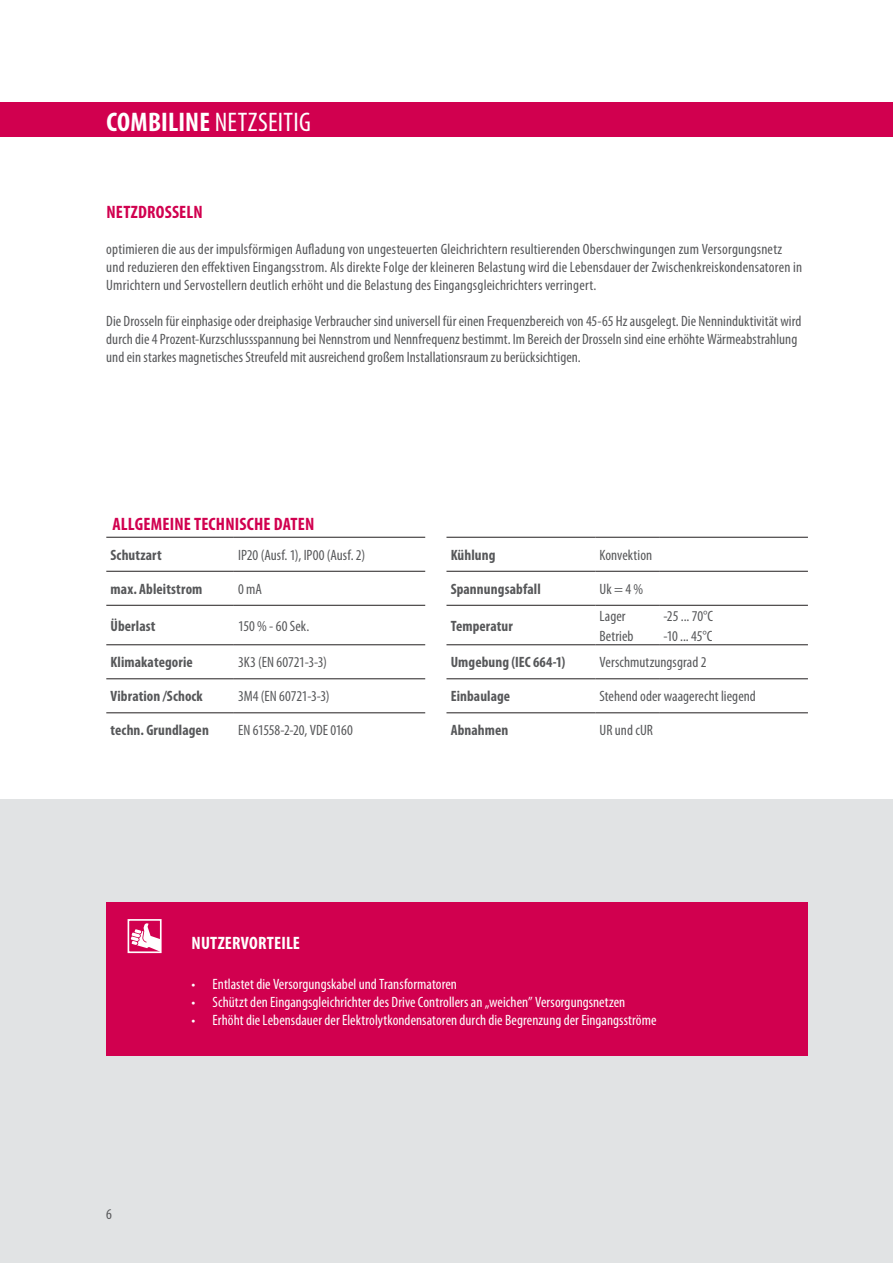
<style>
.page{position:relative;width:893px;height:1263px;background:#fff}
.page>*{position:absolute;margin:0;border:0;box-sizing:border-box;transform-origin:0 0}
.t1{font:condensed 27px "Myriad Pro";letter-spacing:.01em;color:#fff}
.ragged_10pt{font:700 condensed 18px "Myriad Pro";letter-spacing:.01em;color:#d1004f}
.ragged_10pt-2{font:700 condensed 18px "Myriad Pro";letter-spacing:.01em;color:#fff}
.ragged_10pt-3{font:condensed 15px/18px "Myriad Pro";letter-spacing:.01em;color:#57585a}
.t2{font:condensed 15px "Myriad Pro";letter-spacing:.005em;color:#fff}
.ragged_10pt-4{font:700 condensed 15px "Myriad Pro";letter-spacing:.005em;color:#57585a}
.s1{font-weight:700}
</style>
<div class="page">
<div style="left:0;top:799px;width:893px;height:464px;background:#e1e3e4"></div>
<div style="left:0;top:102px;width:893px;height:34px;background:#d1004f"></div>
<div style="left:106px;top:902px;width:702px;height:153px;background:#d1004f"></div>
<div style="left:128px;top:919px;width:34px;height:34px;background:#d1004f;border:2px solid #fff"></div>
<svg style="left:131px;top:923px;width:30px;height:29px"></svg>
<hr style="left:446px;top:571px;width:149px;height:1px;background:#231f20">
<hr style="left:595px;top:571px;width:64px;height:1px;background:#231f20">
<hr style="left:659px;top:571px;width:149px;height:1px;background:#231f20">
<hr style="left:446px;top:605px;width:149px;height:1px;background:#231f20">
<hr style="left:595px;top:605px;width:64px;height:1px;background:#231f20">
<hr style="left:659px;top:605px;width:149px;height:1px;background:#231f20">
<hr style="left:446px;top:644px;width:149px;height:1px;background:#231f20">
<hr style="left:595px;top:644px;width:64px;height:1px;background:#231f20">
<hr style="left:659px;top:644px;width:149px;height:1px;background:#231f20">
<hr style="left:446px;top:678px;width:149px;height:1px;background:#231f20">
<hr style="left:595px;top:678px;width:64px;height:1px;background:#231f20">
<hr style="left:659px;top:678px;width:149px;height:1px;background:#231f20">
<hr style="left:446px;top:712px;width:149px;height:1px;background:#231f20">
<hr style="left:595px;top:712px;width:64px;height:1px;background:#231f20">
<hr style="left:659px;top:712px;width:149px;height:1px;background:#231f20">
<hr style="left:106px;top:537px;width:128px;height:1px;background:#231f20">
<hr style="left:234px;top:537px;width:191px;height:1px;background:#231f20">
<hr style="left:446px;top:537px;width:149px;height:1px;background:#231f20">
<hr style="left:595px;top:537px;width:64px;height:1px;background:#231f20">
<hr style="left:659px;top:537px;width:149px;height:1px;background:#231f20">
<hr style="left:106px;top:571px;width:128px;height:1px;background:#231f20">
<hr style="left:234px;top:571px;width:191px;height:1px;background:#231f20">
<hr style="left:106px;top:605px;width:128px;height:1px;background:#231f20">
<hr style="left:234px;top:605px;width:191px;height:1px;background:#231f20">
<hr style="left:106px;top:644px;width:128px;height:1px;background:#231f20">
<hr style="left:234px;top:644px;width:191px;height:1px;background:#231f20">
<hr style="left:106px;top:678px;width:128px;height:1px;background:#231f20">
<hr style="left:234px;top:678px;width:191px;height:1px;background:#231f20">
<hr style="left:106px;top:712px;width:128px;height:1px;background:#231f20">
<hr style="left:234px;top:712px;width:191px;height:1px;background:#231f20">
<p class="t1" style="left:107px;top:106px;width:206px"><span class="s1">COMBILINE</span> NETZSEITIG</p>
<p class="ragged_10pt" style="left:106px;top:200px;width:98px">NETZDROSSELN</p>
<p class="ragged_10pt-3" style="left:106px;top:239px;width:697px">optimieren die aus der impulsförmigen Aufladung von ungesteuerten Gleichrichtern resultierenden Oberschwingungen zum Versorgungsnetz und reduzieren den effektiven Eingangsstrom. Als direkte Folge der kleineren Belastung wird die Lebensdauer der Zwischenkreiskondensatoren in<br>Umrichtern und Servostellern deutlich erhöht und die Belastung des Eingangsgleichrichters verringert.</p>
<p class="ragged_10pt-3" style="left:106px;top:311px;width:697px">Die Drosseln für einphasige oder dreiphasige Verbraucher sind universell für einen Frequenzbereich von 45-65 Hz ausgelegt. Die Nenninduktivität wird durch die 4 Prozent-Kurzschlussspannung bei Nennstrom und Nennfrequenz bestimmt. Im Bereich der Drosseln sind eine erhöhte Wärmeabstrahlung und ein starkes magnetisches Streufeld mit ausreichend großem Installationsraum zu berücksichtigen.</p>
<p class="ragged_10pt" style="left:112px;top:512px;width:204px">ALLGEMEINE TECHNISCHE DATEN</p>
<p class="ragged_10pt-4" style="left:111px;top:545px;width:53px">Schutzart</p>
<p class="ragged_10pt-3" style="left:238px;top:546px;width:129px">IP20 (Ausf. 1), IP00 (Ausf. 2)</p>
<p class="ragged_10pt-4" style="left:451px;top:545px;width:46px">Kühlung</p>
<p class="ragged_10pt-3" style="left:600px;top:546px;width:54px">Konvektion</p>
<p class="ragged_10pt-4" style="left:111px;top:579px;width:93px">max. Ableitstrom</p>
<p class="ragged_10pt-3" style="left:238px;top:580px;width:25px">0 mA</p>
<p class="ragged_10pt-4" style="left:451px;top:579px;width:92px">Spannungsabfall</p>
<p class="ragged_10pt-3" style="left:600px;top:580px;width:45px">Uk = 4 %</p>
<p class="ragged_10pt-4" style="left:111px;top:616px;width:46px">Überlast</p>
<p class="ragged_10pt-3" style="left:238px;top:616px;width:73px">150 % - 60 Sek.</p>
<p class="ragged_10pt-4" style="left:451px;top:616px;width:64px">Temperatur</p>
<p class="ragged_10pt-3" style="left:600px;top:607px;width:28px">Lager</p>
<p class="ragged_10pt-3" style="left:663px;top:607px;width:51px">-25 ... 70°C</p>
<p class="ragged_10pt-3" style="left:600px;top:626px;width:36px">Betrieb</p>
<p class="ragged_10pt-3" style="left:663px;top:626px;width:51px">-10 ... 45°C</p>
<p class="ragged_10pt-4" style="left:111px;top:653px;width:84px">Klimakategorie</p>
<p class="ragged_10pt-3" style="left:238px;top:653px;width:90px">3K3 (EN 60721-3-3)</p>
<p class="ragged_10pt-4" style="left:451px;top:653px;width:116px">Umgebung (IEC 664-1)</p>
<p class="ragged_10pt-3" style="left:600px;top:653px;width:109px">Verschmutzungsgrad 2</p>
<p class="ragged_10pt-4" style="left:111px;top:687px;width:94px">Vibration /Schock</p>
<p class="ragged_10pt-3" style="left:238px;top:687px;width:93px">3M4 (EN 60721-3-3)</p>
<p class="ragged_10pt-4" style="left:451px;top:687px;width:61px">Einbaulage</p>
<p class="ragged_10pt-3" style="left:600px;top:687px;width:158px">Stehend oder waagerecht liegend</p>
<p class="ragged_10pt-4" style="left:111px;top:721px;width:100px">techn. Grundlagen</p>
<p class="ragged_10pt-3" style="left:238px;top:721px;width:116px">EN 61558-2-20, VDE 0160</p>
<p class="ragged_10pt-4" style="left:451px;top:721px;width:59px">Abnahmen</p>
<p class="ragged_10pt-3" style="left:600px;top:721px;width:55px">UR und cUR</p>
<p class="ragged_10pt-3" style="left:106px;top:1205px;width:7px">6</p>
<p class="ragged_10pt-2" style="left:192px;top:932px;width:110px">NUTZERVORTEILE</p>
<p class="t2" style="left:191px;top:975px;width:267px">• Entlastet die Versorgungskabel und Transformatoren</p>
<p class="t2" style="left:191px;top:993px;width:435px">• Schützt den Eingangsgleichrichter des Drive Controllers an „weichen” Versorgungsnetzen</p>
<p class="t2" style="left:191px;top:1011px;width:467px">• Erhöht die Lebensdauer der Elektrolytkondensatoren durch die Begrenzung der Eingangsströme</p>
</div>
